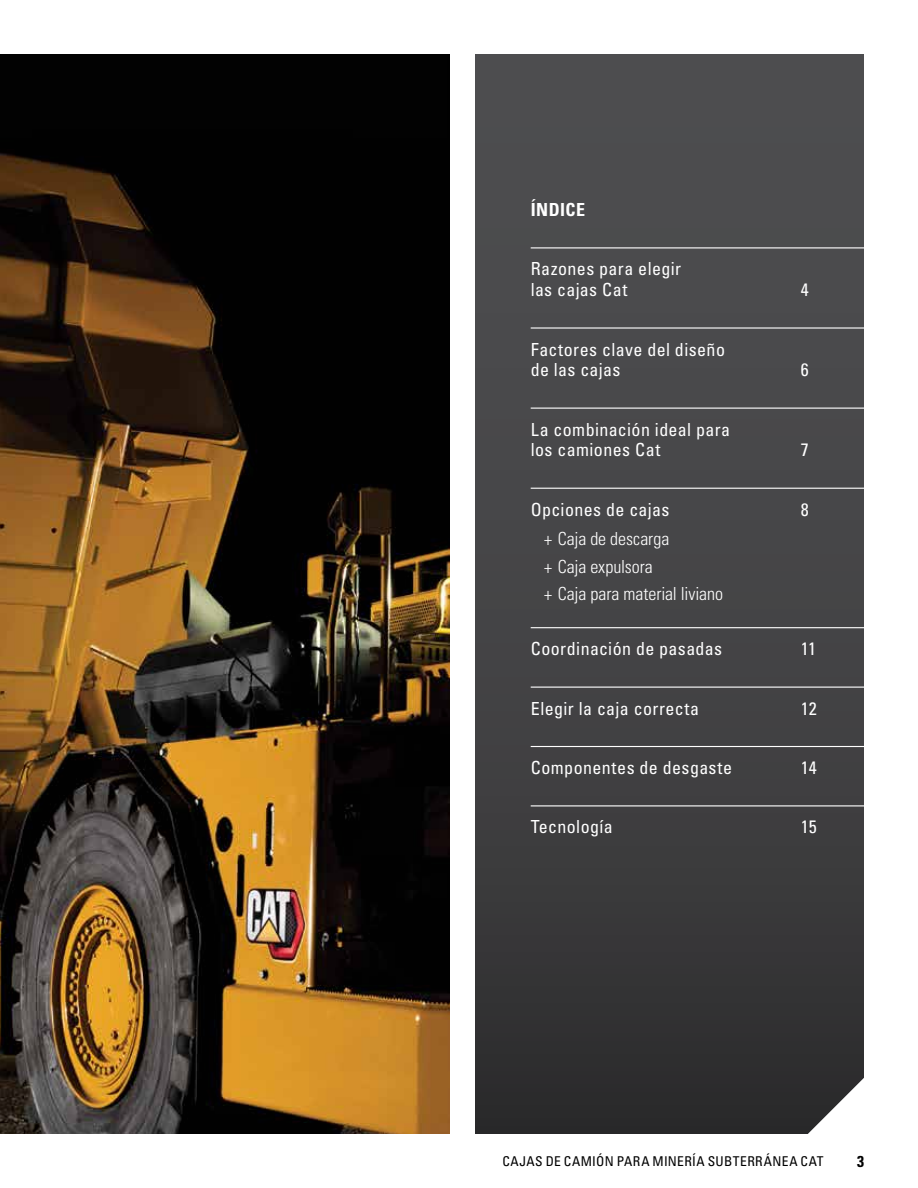
<style>
.page{position:relative;width:918px;height:1188px;background:#fff}
.page>*{position:absolute;margin:0;border:0;box-sizing:border-box;transform-origin:0 0}
.t1{font:condensed 18px/20.7px "Univers LT Std";letter-spacing:.02em;color:#fff}
.t2{font:300 condensed 18px/27.5px "Univers LT Std";letter-spacing:-.005em;color:#fff}
.t3{font:700 condensed 18px "Univers LT Std";letter-spacing:.03em;color:#fff}
.t4{font:700 condensed 15.75px "Univers LT Std";color:#000}
.t5{font:condensed 13.5px "Univers LT Std";letter-spacing:.035em;color:#000}
</style>
<div class="page">
<div style="left:475px;top:54px;width:389px;height:1080px;background:linear-gradient(to bottom,#535355,#323133)"></div>
<img style="left:0;top:54px;width:449px;height:1080px">
<hr style="left:531px;top:247px;width:334px;height:1px;background:#fff">
<hr style="left:531px;top:327px;width:334px;height:2px;background:#fff">
<hr style="left:531px;top:408px;width:334px;height:1px;background:#fff">
<hr style="left:531px;top:488px;width:334px;height:1px;background:#fff">
<hr style="left:531px;top:627px;width:334px;height:1px;background:#fff">
<hr style="left:531px;top:687px;width:334px;height:1px;background:#fff">
<hr style="left:531px;top:746px;width:334px;height:1px;background:#fff">
<hr style="left:531px;top:805px;width:334px;height:1px;background:#fff">
<svg style="left:808px;top:1078px;width:56px;height:56px"></svg>
<p class="t3" style="left:531px;top:199px;width:56px">ÍNDICE</p>
<p class="t1" style="left:531px;top:258px;width:152px">Razones para elegir las cajas Cat</p>
<p class="t1" style="left:531px;top:339px;width:196px">Factores clave del diseño de las cajas</p>
<p class="t1" style="left:531px;top:419px;width:201px">La combinación ideal para los camiones Cat</p>
<p class="t1" style="left:801px;top:279px;width:9px">4</p>
<p class="t1" style="left:801px;top:359px;width:9px">6</p>
<p class="t1" style="left:801px;top:439px;width:9px">7</p>
<p class="t1" style="left:531px;top:499px;width:140px">Opciones de cajas</p>
<p class="t1" style="left:801px;top:499px;width:9px">8</p>
<p class="t2" style="left:544px;top:525px;width:180px">+ Caja de descarga<br>+ Caja expulsora<br>+ Caja para material liviano</p>
<p class="t1" style="left:531px;top:638px;width:193px">Coordinación de pasadas</p>
<p class="t1" style="left:801px;top:638px;width:17px">11</p>
<p class="t1" style="left:531px;top:698px;width:170px">Elegir la caja correcta</p>
<p class="t1" style="left:801px;top:698px;width:18px">12</p>
<p class="t1" style="left:531px;top:757px;width:203px">Componentes de desgaste</p>
<p class="t1" style="left:801px;top:757px;width:18px">14</p>
<p class="t1" style="left:531px;top:816px;width:84px">Tecnología</p>
<p class="t1" style="left:801px;top:816px;width:18px">15</p>
<p class="t5" style="left:502px;top:1153px;width:323px">CAJAS DE CAMIÓN PARA MINERÍA SUBTERRÁNEA CAT</p>
<p class="t4" style="left:857px;top:1151px;width:8px">3</p>
</div>
